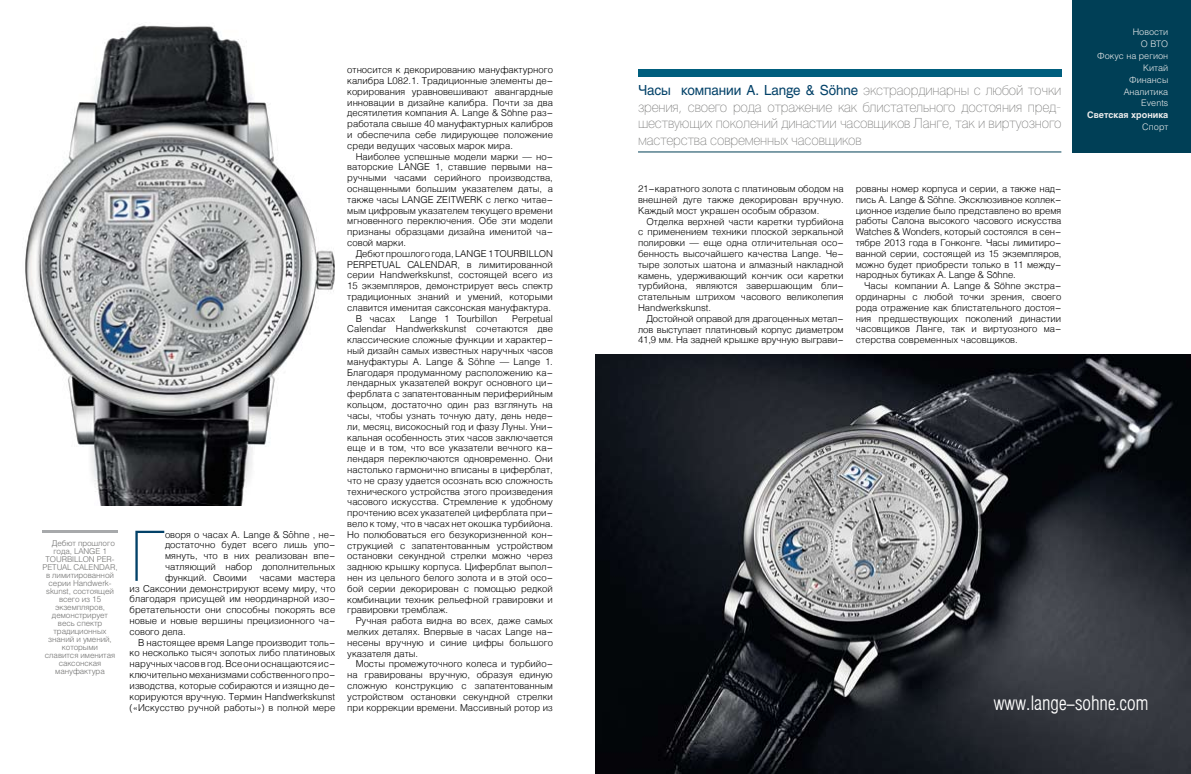
<style>
.page{position:relative;width:1191px;height:774px;background:#fff}
.page>*{position:absolute;margin:0;border:0;box-sizing:border-box;transform-origin:0 0}
.t1{font:100 68.9px "Helios";color:#024168}
.t2{font:300 19.3px "Helios Cond";color:#fff}
.t3{font:100 13.8px/16.6px "Helios";letter-spacing:-.01em;color:#70706f;text-align:justify}
.t4{font:9.5px/10.8px "Helios Light Kaz";color:#000;text-align:justify}
.t5{font:300 9px/11.8px "Helios";color:#ececec;text-align:right}
.t6{font:700 9px "Helios SM";color:#ececec}
.t7{font:9px/9px "Helios Cond";color:#ececec}
.t8{font:300 8px "Helios";letter-spacing:-.01em;color:#70706f}
.s1{font-family:"Helios SM";font-weight:400;color:#024168}
.s2{font-family:"Helvetica";font-weight:400;color:#024168}
</style>
<div class="page">
<img style="left:595px;top:354px;width:596px;height:420px">
<img style="left:25px;top:24px;width:310px;height:482px">
<hr style="left:43px;top:530px;width:75px;height:3px;background:#a7a9ab">
<div style="left:638px;top:69px;width:423px;height:7px;background:#005e7e"></div>
<hr style="left:638px;top:152px;width:423px;height:1px;background:#003f56">
<div style="left:1072px;top:0;width:119px;height:152px;background:#003f56"></div>
<p class="t8" style="left:52px;top:538px;width:64px">Дебют прошлого</p>
<p class="t8" style="left:53px;top:546px;width:55px">года, LANGE 1</p>
<p class="t8" style="left:46px;top:554px;width:71px">TOURBILLON PER-</p>
<p class="t8" style="left:43px;top:562px;width:77px">PETUAL CALENDAR ,</p>
<p class="t8" style="left:46px;top:570px;width:69px">в лимитированной</p>
<p class="t8" style="left:49px;top:578px;width:64px">серии Handwerk-</p>
<p class="t8" style="left:46px;top:586px;width:69px">skunst, состоящей</p>
<p class="t8" style="left:59px;top:594px;width:44px">всего из 15</p>
<p class="t8" style="left:55px;top:602px;width:52px">экземпляров,</p>
<p class="t8" style="left:52px;top:610px;width:58px">демонстрирует</p>
<p class="t8" style="left:58px;top:618px;width:46px">весь спектр</p>
<p class="t8" style="left:54px;top:626px;width:54px">традиционных</p>
<p class="t8" style="left:48px;top:634px;width:65px">знаний и умений,</p>
<p class="t8" style="left:62px;top:642px;width:38px">которыми</p>
<p class="t8" style="left:45px;top:650px;width:72px">славится именитая</p>
<p class="t8" style="left:59px;top:658px;width:44px">саксонская</p>
<p class="t8" style="left:55px;top:666px;width:51px">мануфактура</p>
<h1 class="t1" style="left:130px;top:517px;width:37px">Г</h1>
<p class="t4" style="left:165px;top:529px;width:172px">оворя о часах A. Lange &amp; Sоhne , не&shy;достаточно будет всего лишь упо&shy;мянуть, что в них реализован впе&shy;чатляющий набор дополнительных функций. Своими</p>
<p class="t4" style="left:130px;top:572px;width:207px;text-indent:130px">часами мастера из Саксонии демонстрируют всему миру, что благодаря присущей им неординарной изо&shy;бретательности они способны покорять все новые и новые вершины прецизионного ча&shy;сового дела.</p>
<p class="t4" style="left:130px;top:637px;width:207px;text-indent:9px">В настоящее время Lange производит толь&shy;ко несколько тысяч золотых либо платиновых наручных часов в год. Все они оснащаются ис&shy;ключительно механизмами собственного про&shy;изводства, которые собираются и изящно де&shy;корируются вручную. Термин Handwerkskunst («Искусство ручной работы») в полной мере</p>
<p class="t4" style="left:347px;top:64px;width:207px">относится к декорированию мануфактурного калибра L082.1. Традиционные элементы де&shy;корирования уравновешивают авангардные инновации в дизайне калибра. Почти за два десятилетия компания A. Lange &amp; Sоhne раз&shy;работала свыше 40 мануфактурных калибров и обеспечила себе лидирующее положение среди ведущих часовых марок мира.</p>
<p class="t4" style="left:347px;top:151px;width:207px;text-indent:9px">Наиболее успешные модели марки — но&shy;ваторские LANGE</p>
<p class="t4" style="left:347px;top:162px;width:207px;text-indent:88px">1, ставшие первыми на&shy;ручными часами серийного производства, оснащенными большим указателем даты, а также часы LANGE ZEITWER K с легко читае&shy;мым цифровым указателем текущего времени мгновенного переключения. Обе эти модели признаны образцами дизайна именитой ча&shy;совой марки.</p>
<p class="t4" style="left:356px;top:248px;width:199px">Дебют прошлого года, LANGE 1 TOURBI LLON</p>
<p class="t4" style="left:347px;top:259px;width:207px">PERPETUAL CALENDAR , в лимитированной</p>
<p class="t4" style="left:347px;top:270px;width:207px">серии Handwerkskunst, состоящей всего из</p>
<p class="t4" style="left:347px;top:280px;width:207px">15 экземпляров, демонстрирует весь спектр</p>
<p class="t4" style="left:347px;top:291px;width:207px">традиционных знаний и умений, которыми</p>
<p class="t4" style="left:347px;top:302px;width:205px">славится именитая саксонская мануфактура.</p>
<p class="t4" style="left:356px;top:313px;width:41px">В часах</p>
<p class="t4" style="left:410px;top:313px;width:89px">Lange 1 Tourbillon</p>
<p class="t4" style="left:347px;top:313px;width:207px;text-indent:165px">Perpetual Calendar Handwerkskunst сочетаются две классические сложные функции и характер&shy;ный дизайн самых известных наручных часов мануфактуры A. Lange &amp; Sоhne — Lange 1.<br>Благодаря продуманному расположению ка&shy;лендарных указателей вокруг основного ци&shy;ферблата с запатентованным периферийным кольцом, достаточно один раз взглянуть на часы, чтобы узнать точную дату, день неде&shy;ли, месяц, високосный год и фазу Луны. Уни&shy;кальная особенность этих часов заключается еще и в том, что все указатели вечного ка&shy;лендаря переключаются одновременно. Они настолько гармонично вписаны в циферблат, что не сразу удается осознать всю сложность технического устройства этого произведения часового искусства. Стремление к удобному прочтению всех указателей циферблата при&shy;вело к тому, что в часах нет окошка турбийона.<br>Но полюбоваться его безукоризненной кон&shy;струкцией с запатентованным устройством остановки секундной стрелки можно через заднюю крышку корпуса. Циферблат выпол&shy;нен из цельного белого золота и в этой осо&shy;бой серии декорирован с помощью редкой комбинации техник рельефной гравировки и гравировки тремблаж.</p>
<p class="t4" style="left:347px;top:615px;width:207px;text-indent:9px">Ручная работа видна во всех, даже самых мелких деталях. Впервые в часах Lange на&shy;несены вручную и синие цифры большого указателя даты.</p>
<p class="t4" style="left:347px;top:658px;width:207px;text-indent:9px">Мосты промежуточного колеса и турбийо&shy;на гравированы вручную, образуя единую сложную конструкцию с запатентованным устройством остановки секундной стрелки при коррекции времени. Массивный ротор из</p>
<h3 class="t3" style="left:638px;top:82px;width:425px"><span class="s1">Часы компании A. Lange &amp; S</span><span class="s2">ö</span><span class="s1">hne</span> экстраординарны с любой точки зрения, своего рода отражение как блистательного достояния пред&shy;шествующих поколений династии часовщиков Ланге, так и виртуозного мастерства современных часовщиков</h3>
<p class="t4" style="left:638px;top:183px;width:207px">21-каратного золота с платиновым ободом на внешней дуге также декорирован вручную.<br>Каждый мост украшен особым образом.</p>
<p class="t4" style="left:638px;top:216px;width:207px;text-indent:9px">Отделка верхней части каретки турбийона с применением техники плоской зеркальной полировки — еще одна отличительная осо&shy;бенность высочайшего качества Lange. Че&shy;тыре золотых шатона и алмазный накладной камень, удерживающий кончик оси каретки турбийона, являются завершающим бли&shy;стательным штрихом часового великолепия Handwerkskunst.</p>
<p class="t4" style="left:638px;top:313px;width:207px;text-indent:9px">Достойной оправой для драгоценных метал&shy;лов выступает платиновый корпус диаметром 41,9 мм. На задней крышке вручную выграви-</p>
<p class="t4" style="left:855px;top:183px;width:207px">рованы номер корпуса и серии, а также над&shy;пись A. Lange &amp; Sоhne. Эксклюзивное коллек&shy;ционное изделие было представлено во время работы Салона высокого часового искусства Watches &amp; Wonders, который состоялся в сен&shy;тябре 2013 года в Гонконге. Часы лимитиро&shy;ванной серии, состоящей из 15 экземпляров, можно будет приобрести только в 11 между&shy;народных бутиках A. Lange &amp; Sоhne.</p>
<p class="t4" style="left:855px;top:280px;width:207px;text-indent:9px">Часы компании A. Lange &amp; Sоhne экстра&shy;ординарны с любой точки зрения, своего рода отражение как блистательного достоя&shy;ния предшествующих поколений династии часовщиков Ланге, так и виртуозного ма&shy;стерства современных часовщиков.</p>
<p class="t6" style="left:1092px;top:26px;width:77px">Фокус на регион</p>
<p class="t7" style="left:1105px;top:39px;width:64px">Проект будущего расширения ТШО</p>
<p class="t5" style="left:1132px;top:58px;width:37px">Новости</p>
<p class="t5" style="left:1091px;top:82px;width:78px">Аналитика<br>Events<br>Светская хроника<br>Спорт</p>
<p class="t5" style="left:1097px;top:26px;width:73px">Новости<br>О ВТО<br>Фокус на регион<br>Китай<br>Финансы<br>Аналитика<br>Events</p>
<p class="t6" style="left:1087px;top:110px;width:83px">Светская хроника</p>
<p class="t5" style="left:1142px;top:121px;width:27px">Спорт</p>
<h2 class="t2" style="left:993px;top:694px;width:156px">www.lange-sohne.com</h2>
</div>
